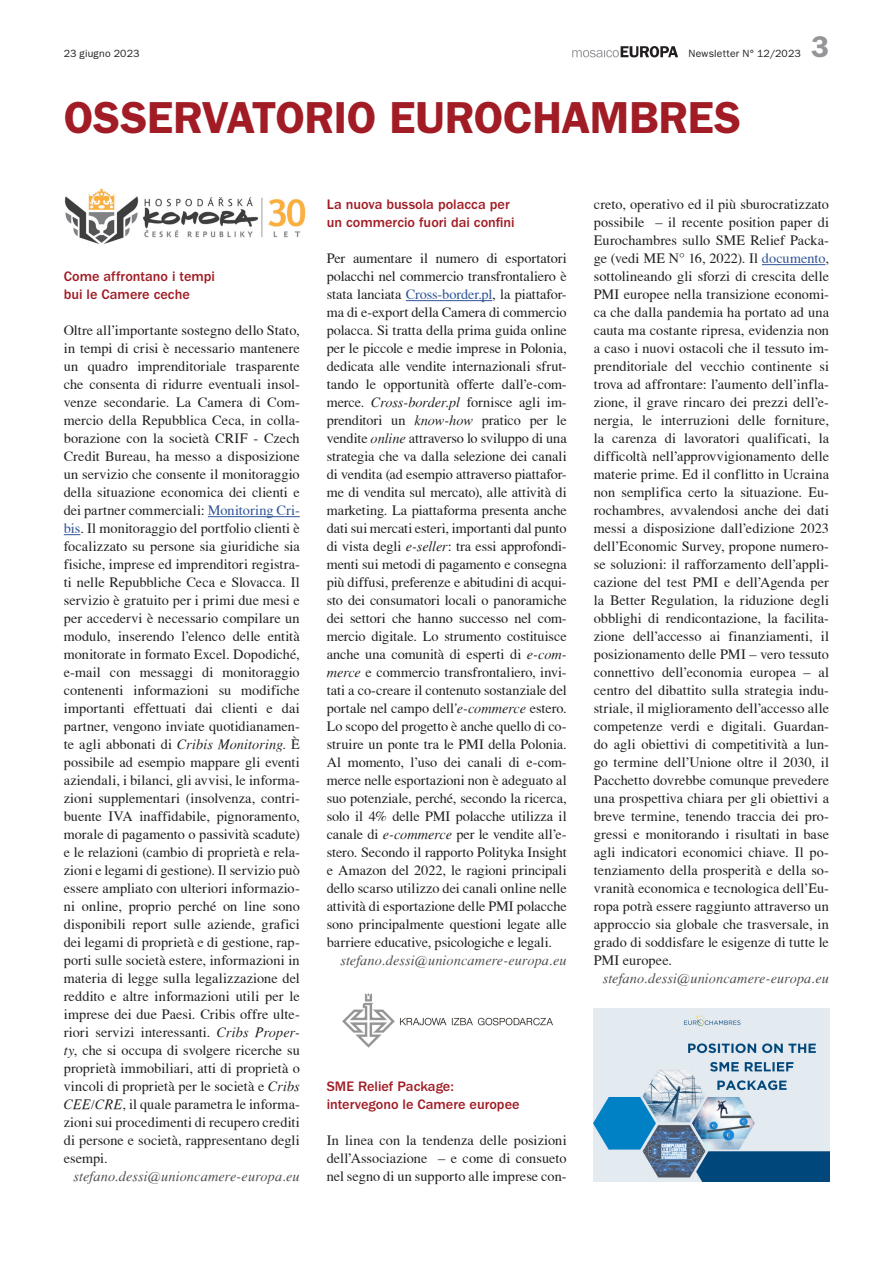
<style>
.page{position:relative;width:893px;height:1263px;background:#fff}
.page>*{position:absolute;margin:0;border:0;box-sizing:border-box;transform-origin:0 0}
.Titel_30{font:600 45px "ITC Franklin Gothic Std";letter-spacing:-.01em;color:#a11c25}
.t1{font:600 30px "ITC Franklin Gothic Std";color:#939598}
.Grundschrift{font:14.25px/18px "T Acc LAD";letter-spacing:.005em;color:#231f20;text-align:justify}
.Zwischentitel{font:500 14.25px/18px "ITC Franklin Gothic Std";color:#a11c25}
.Autor{font:14.25px "T Acc LAD Italic";letter-spacing:.01em;color:#4b4c4d}
.t2{font:10.5px "Franklin Gothic";letter-spacing:.015em;color:#231f20}
.s1{color:#2f5496}
.s2{font-family:"T Acc LAD Italic"}
</style>
<div class="page">
<svg style="left:572px;top:46px;width:106px;height:11px"></svg>
<hr style="left:208px;top:516px;width:92px;height:1px;background:#2f5496">
<svg style="left:64px;top:534px;width:16px;height:1px"></svg>
<hr style="left:406px;top:300px;width:86px;height:1px;background:#2f5496">
<hr style="left:762px;top:264px;width:63px;height:1px;background:#2f5496">
<img style="left:64px;top:188px;width:242px;height:56px">
<img style="left:342px;top:993px;width:211px;height:55px">
<img style="left:594px;top:1009px;width:235px;height:172px">
<p class="t2" style="left:64px;top:48px;width:77px">23 giugno 2023</p>
<p class="t2" style="left:689px;top:48px;width:114px">Newsletter N° 12/2023</p>
<h2 class="t1" style="left:811px;top:29px;width:19px">3</h2>
<p class="Titel_30" style="left:64px;top:91px;width:679px">OSSERVATORIO EUROCHAMBRES</p>
<p class="Zwischentitel" style="left:64px;top:267px;width:153px">Come affrontano i tempi bui le Camere ceche</p>
<p class="Grundschrift" style="left:64px;top:321px;width:238px">Oltre all’importante sostegno dello Stato, in tempi di crisi è necessario mantenere un quadro imprenditoriale trasparente che consenta di ridurre eventuali insol&shy;venze secondarie. La Camera di Com&shy;mercio della Repubblica Ceca, in colla&shy;borazione con la società CRIF - Czech Credit Bureau, ha messo a disposizione un servizio che consente il monitoraggio della situazione economica dei clienti e dei partner commerciali: <span class="s1">Monitoring Cri&shy;bis</span>. Il monitoraggio del portfolio clienti è focalizzato su persone sia giuridiche sia fisiche, imprese ed imprenditori registra&shy;ti nelle Repubbliche Ceca e Slovacca. Il servizio è gratuito per i primi due mesi e per accedervi è necessario compilare un modulo, inserendo l’elenco delle entità monitorate in formato Excel. Dopodiché, e-mail con messaggi di monitoraggio contenenti informazioni su modifiche importanti effettuati dai clienti e dai partner, vengono inviate quotidianamen&shy;te agli abbonati di <span class="s2">Cribis Monitoring</span>. È possibile ad esempio mappare gli eventi aziendali, i bilanci, gli avvisi, le informa&shy;zioni supplementari (insolvenza, contri&shy;buente IVA inaffidabile, pignoramento, morale di pagamento o passività scadute) e le relazioni (cambio di proprietà e rela&shy;zioni e legami di gestione). Il servizio può essere ampliato con ulteriori informazio&shy;ni online, proprio perché on line sono disponibili report sulle aziende, grafici dei legami di proprietà e di gestione, rap&shy;porti sulle società estere, informazioni in materia di legge sulla legalizzazione del reddito e altre informazioni utili per le imprese dei due Paesi. Cribis offre ulte&shy;riori servizi interessanti. <span class="s2">Cribs Proper&shy;ty</span>, che si occupa di svolgere ricerche su proprietà immobiliari, atti di proprietà o vincoli di proprietà per le società e <span class="s2">Cribs CEE/CRE</span>, il quale parametra le informa&shy;zioni sui procedimenti di recupero crediti di persone e società, rappresentano degli esempi.</p>
<p class="Autor" style="left:73px;top:1168px;width:228px">stefano.dessi@unioncamere-europa.eu</p>
<p class="Zwischentitel" style="left:327px;top:195px;width:189px">La nuova bussola polacca per un commercio fuori dai confini</p>
<p class="Grundschrift" style="left:327px;top:249px;width:241px">Per aumentare il numero di esportatori polacchi nel commercio transfrontaliero è stata lanciata <span class="s1">Cross-border.pl</span>, la piattafor&shy;ma di e-export della Camera di commercio polacca. Si tratta della prima guida online per le piccole e medie imprese in Polonia, dedicata alle vendite internazionali sfrut&shy;tando le opportunità offerte dall’e-com&shy;merce. <span class="s2">Cross-border.pl</span> fornisce agli im&shy;prenditori un <span class="s2">know-how</span> pratico per le vendite <span class="s2">online</span> attraverso lo sviluppo di una strategia che va dalla selezione dei canali di vendita (ad esempio attraverso piattafor&shy;me di vendita sul mercato), alle attività di marketing. La piattaforma presenta anche dati sui mercati esteri, importanti dal punto di vista degli <span class="s2">e-seller</span>: tra essi approfondi&shy;menti sui metodi di pagamento e consegna più diffusi, preferenze e abitudini di acqui&shy;sto dei consumatori locali o panoramiche dei settori che hanno successo nel com&shy;mercio digitale. Lo strumento costituisce anche una comunità di esperti di <span class="s2">e-com&shy;merce</span> e commercio transfrontaliero, invi&shy;tati a co-creare il contenuto sostanziale del portale nel campo dell<span class="s2">’e-commerce</span> estero.<br>Lo scopo del progetto è anche quello di co&shy;struire un ponte tra le PMI della Polonia.<br>Al momento, l’uso dei canali di e-com&shy;merce nelle esportazioni non è adeguato al suo potenziale, perché, secondo la ricerca, solo il 4% delle PMI polacche utilizza il canale di <span class="s2">e-commerce</span> per le vendite all’e&shy;stero. Secondo il rapporto Polityka Insight e Amazon del 2022, le ragioni principali dello scarso utilizzo dei canali online nelle attività di esportazione delle PMI polacche sono principalmente questioni legate alle barriere educative, psicologiche e legali.</p>
<p class="Autor" style="left:340px;top:952px;width:228px">stefano.dessi@unioncamere-europa.eu</p>
<p class="Zwischentitel" style="left:327px;top:1077px;width:194px">SME Relief Package: intervegono le Camere europee</p>
<p class="Grundschrift" style="left:327px;top:1131px;width:241px">In linea con la tendenza delle posizioni dell’Associazione – e come di consueto nel segno di un supporto alle imprese con-</p>
<p class="Grundschrift" style="left:594px;top:195px;width:237px">creto, operativo ed il più sburocratizzato possibile – il recente position paper di Eurochambres sullo SME Relief Packa&shy;ge (vedi ME N° 16, 2022). Il <span class="s1">documento</span>, sottolineando gli sforzi di crescita delle PMI europee nella transizione economi&shy;ca che dalla pandemia ha portato ad una cauta ma costante ripresa, evidenzia non a caso i nuovi ostacoli che il tessuto im&shy;prenditoriale del vecchio continente si trova ad affrontare: l’aumento dell’infla&shy;zione, il grave rincaro dei prezzi dell’e&shy;nergia, le interruzioni delle forniture, la carenza di lavoratori qualificati, la difficoltà nell’approvvigionamento delle materie prime. Ed il conflitto in Ucraina non semplifica certo la situazione. Eu&shy;rochambres, avvalendosi anche dei dati messi a disposizione dall’edizione 2023 dell’Economic Survey, propone numero&shy;se soluzioni: il rafforzamento dell’appli&shy;cazione del test PMI e dell’Agenda per la Better Regulation, la riduzione degli obblighi di rendicontazione, la facilita&shy;zione dell’accesso ai finanziamenti, il posizionamento delle PMI – vero tessuto connettivo dell’economia europea – al centro del dibattito sulla strategia indu&shy;striale, il miglioramento dell’accesso alle competenze verdi e digitali. Guardan&shy;do agli obiettivi di competitività a lun&shy;go termine dell’Unione oltre il 2030, il Pacchetto dovrebbe comunque prevedere una prospettiva chiara per gli obiettivi a breve termine, tenendo traccia dei pro&shy;gressi e monitorando i risultati in base agli indicatori economici chiave. Il po&shy;tenziamento della prosperità e della so&shy;vranità economica e tecnologica dell’Eu&shy;ropa potrà essere raggiunto attraverso un approccio sia globale che trasversale, in grado di soddisfare le esigenze di tutte le PMI europee.</p>
<p class="Autor" style="left:603px;top:970px;width:228px">stefano.dessi@unioncamere-europa.eu</p>
</div>
